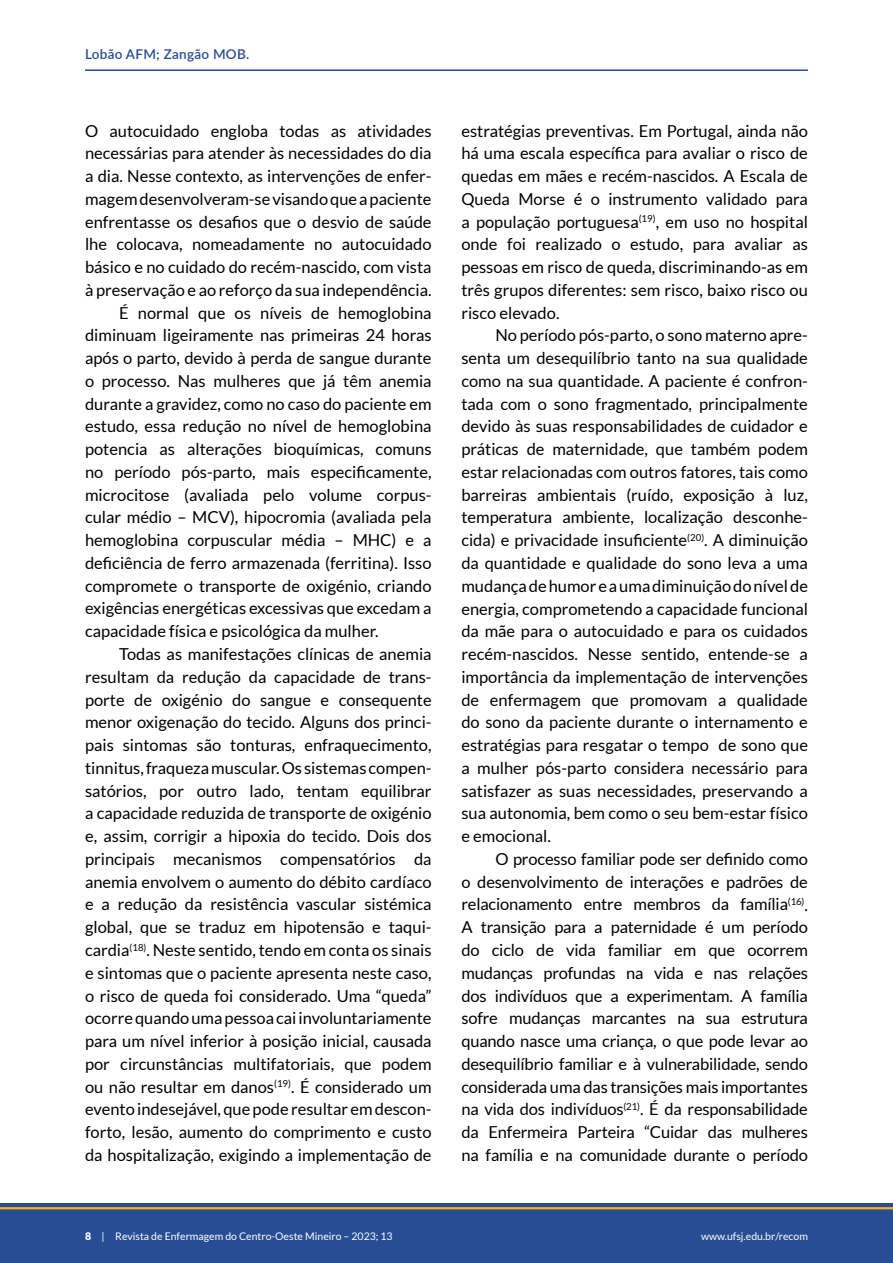
<style>
.page{position:relative;width:893px;height:1263px;background:#fff}
.page>*{position:absolute;margin:0;border:0;box-sizing:border-box;transform-origin:0 0}
.t1{font:16.5px/22.8px "Lato";color:#000;text-align:justify}
.t2{font:600 13.5px "Lato";letter-spacing:.02em;color:#274d95}
.t3{font:10.5px "Lato";color:#fff}
.s1{font-weight:900}
</style>
<div class="page">
<div style="left:0;top:1203px;width:893px;height:60px;background:#274d95"></div>
<hr style="left:0;top:1207px;width:893px;height:2px;background:#ffb011">
<hr style="left:85px;top:69px;width:723px;height:2px;background:#274d95">
<p class="t2" style="left:85px;top:44px;width:166px">Lobão AFM; Zangão MOB.</p>
<p class="t1" style="left:85px;top:119px;width:348px">O autocuidado engloba todas as atividades</p>
<p class="t1" style="left:85px;top:142px;width:348px">necessárias para atender às necessidades do dia</p>
<p class="t1" style="left:85px;top:165px;width:348px">a dia. Nesse contexto, as intervenções de enfer-</p>
<p class="t1" style="left:85px;top:187px;width:348px">magem desenvolveram-se visando que a paciente</p>
<p class="t1" style="left:85px;top:210px;width:348px">enfrentasse os desafios que o desvio de saúde</p>
<p class="t1" style="left:85px;top:233px;width:348px">lhe colocava, nomeadamente no autocuidado</p>
<p class="t1" style="left:85px;top:256px;width:348px">básico e no cuidado do recém-nascido, com vista</p>
<p class="t1" style="left:85px;top:278px;width:348px">à preservação e ao reforço da sua independência.</p>
<p class="t1" style="left:119px;top:301px;width:314px">É normal que os níveis de hemoglobina</p>
<p class="t1" style="left:85px;top:324px;width:348px">diminuam ligeiramente nas primeiras 24 horas</p>
<p class="t1" style="left:85px;top:347px;width:348px">após o parto, devido à perda de sangue durante</p>
<p class="t1" style="left:85px;top:369px;width:348px">o processo. Nas mulheres que já têm anemia</p>
<p class="t1" style="left:85px;top:392px;width:348px">durante a gravidez, como no caso do paciente em</p>
<p class="t1" style="left:85px;top:415px;width:348px">estudo, essa redução no nível de hemoglobina</p>
<p class="t1" style="left:85px;top:438px;width:348px">potencia as alterações bioquímicas, comuns</p>
<p class="t1" style="left:85px;top:460px;width:348px">no período pós-parto, mais especificamente,</p>
<p class="t1" style="left:85px;top:483px;width:348px">microcitose (avaliada pelo volume corpus-</p>
<p class="t1" style="left:85px;top:506px;width:348px">cular médio – MCV), hipocromia (avaliada pela</p>
<p class="t1" style="left:85px;top:529px;width:348px">hemoglobina corpuscular média – MHC) e a</p>
<p class="t1" style="left:85px;top:551px;width:348px">deficiência de ferro armazenada (ferritina). Isso</p>
<p class="t1" style="left:85px;top:574px;width:348px">compromete o transporte de oxigénio, criando</p>
<p class="t1" style="left:85px;top:597px;width:348px">exigências energéticas excessivas que excedam a</p>
<p class="t1" style="left:85px;top:620px;width:295px">capacidade física e psicológica da mulher.</p>
<p class="t1" style="left:119px;top:642px;width:314px">Todas as manifestações clínicas de anemia</p>
<p class="t1" style="left:85px;top:665px;width:348px">resultam da redução da capacidade de trans-</p>
<p class="t1" style="left:85px;top:688px;width:348px">porte de oxigénio do sangue e consequente</p>
<p class="t1" style="left:85px;top:711px;width:348px">menor oxigenação do tecido. Alguns dos princi-</p>
<p class="t1" style="left:85px;top:733px;width:348px">pais sintomas são tonturas, enfraquecimento,</p>
<p class="t1" style="left:85px;top:756px;width:348px">tinnitus, fraqueza muscular. Os sistemas compen-</p>
<p class="t1" style="left:85px;top:779px;width:348px">satórios, por outro lado, tentam equilibrar</p>
<p class="t1" style="left:85px;top:802px;width:348px">a capacidade reduzida de transporte de oxigénio</p>
<p class="t1" style="left:85px;top:824px;width:348px">e, assim, corrigir a hipoxia do tecido. Dois dos</p>
<p class="t1" style="left:85px;top:847px;width:348px">principais mecanismos compensatórios da</p>
<p class="t1" style="left:85px;top:870px;width:348px">anemia envolvem o aumento do débito cardíaco</p>
<p class="t1" style="left:85px;top:893px;width:348px">e a redução da resistência vascular sistémica</p>
<p class="t1" style="left:85px;top:915px;width:348px">global, que se traduz em hipotensão e taqui-</p>
<p class="t1" style="left:85px;top:938px;width:348px">cardia<sup>(18)</sup>. Neste sentido, tendo em conta os sinais</p>
<p class="t1" style="left:85px;top:961px;width:348px">e sintomas que o paciente apresenta neste caso,</p>
<p class="t1" style="left:85px;top:984px;width:348px">o risco de queda foi considerado. Uma “queda”</p>
<p class="t1" style="left:85px;top:1007px;width:348px">ocorre quando uma pessoa cai involuntariamente</p>
<p class="t1" style="left:85px;top:1029px;width:348px">para um nível inferior à posição inicial, causada</p>
<p class="t1" style="left:85px;top:1052px;width:348px">por circunstâncias multifatoriais, que podem</p>
<p class="t1" style="left:85px;top:1075px;width:348px">ou não resultar em danos<sup>(19)</sup>. É considerado um</p>
<p class="t1" style="left:85px;top:1098px;width:348px">evento indesejável, que pode resultar em descon-</p>
<p class="t1" style="left:85px;top:1121px;width:348px">forto, lesão, aumento do comprimento e custo</p>
<p class="t1" style="left:85px;top:1143px;width:348px">da hospitalização, exigindo a implementação de</p>
<p class="t1" style="left:461px;top:119px;width:348px">estratégias preventivas. Em Portugal, ainda não há uma escala específica para avaliar o risco de quedas em mães e recém-nascidos. A Escala de Queda Morse é o instrumento validado para a população portuguesa<sup>(19)</sup>, em uso no hospital onde foi realizado o estudo, para avaliar as pessoas em risco de queda, discriminando-as em três grupos diferentes: sem risco, baixo risco ou risco elevado.</p>
<p class="t1" style="left:461px;top:324px;width:348px;text-indent:34px">No período pós-parto, o sono materno apre&shy;senta um desequilíbrio tanto na sua qualidade como na sua quantidade. A paciente é confron&shy;tada com o sono fragmentado, principalmente devido às suas responsabilidades de cuidador e práticas de maternidade, que também podem estar relacionadas com outros fatores, tais como barreiras ambientais (ruído, exposição à luz, temperatura ambiente, localização desconhe&shy;cida) e privacidade insuficiente<sup>(20)</sup>. A diminuição da quantidade e qualidade do sono leva a uma mudança de humor e a uma diminuição do nível de energia, comprometendo a capacidade funcional da mãe para o autocuidado e para os cuidados recém-nascidos. Nesse sentido, entende-se a importância da implementação de intervenções de enfermagem que promovam a qualidade do sono da paciente durante o internamento e estratégias para resgatar o tempo de sono que a mulher pós-parto considera necessário para satisfazer as suas necessidades, preservando a sua autonomia, bem como o seu bem-estar físico e emocional.</p>
<p class="t1" style="left:461px;top:847px;width:348px;text-indent:34px">O processo familiar pode ser definido como o desenvolvimento de interações e padrões de relacionamento entre membros da família<sup>(16)</sup>.<br>A transição para a paternidade é um período do ciclo de vida familiar em que ocorrem mudanças profundas na vida e nas relações dos indivíduos que a experimentam. A família sofre mudanças marcantes na sua estrutura quando nasce uma criança, o que pode levar ao desequilíbrio familiar e à vulnerabilidade, sendo considerada uma das transições mais importantes na vida dos indivíduos<sup>(21)</sup>. É da responsabilidade da Enfermeira Parteira “Cuidar das mulheres na família e na comunidade durante o período</p>
<p class="t3" style="left:85px;top:1230px;width:309px"><span class="s1">8</span> | Revista de Enfermagem do Centro-Oeste Mineiro – 2023; 13</p>
<p class="t3" style="left:701px;top:1230px;width:108px">www.ufsj.edu.br/recom</p>
</div>
